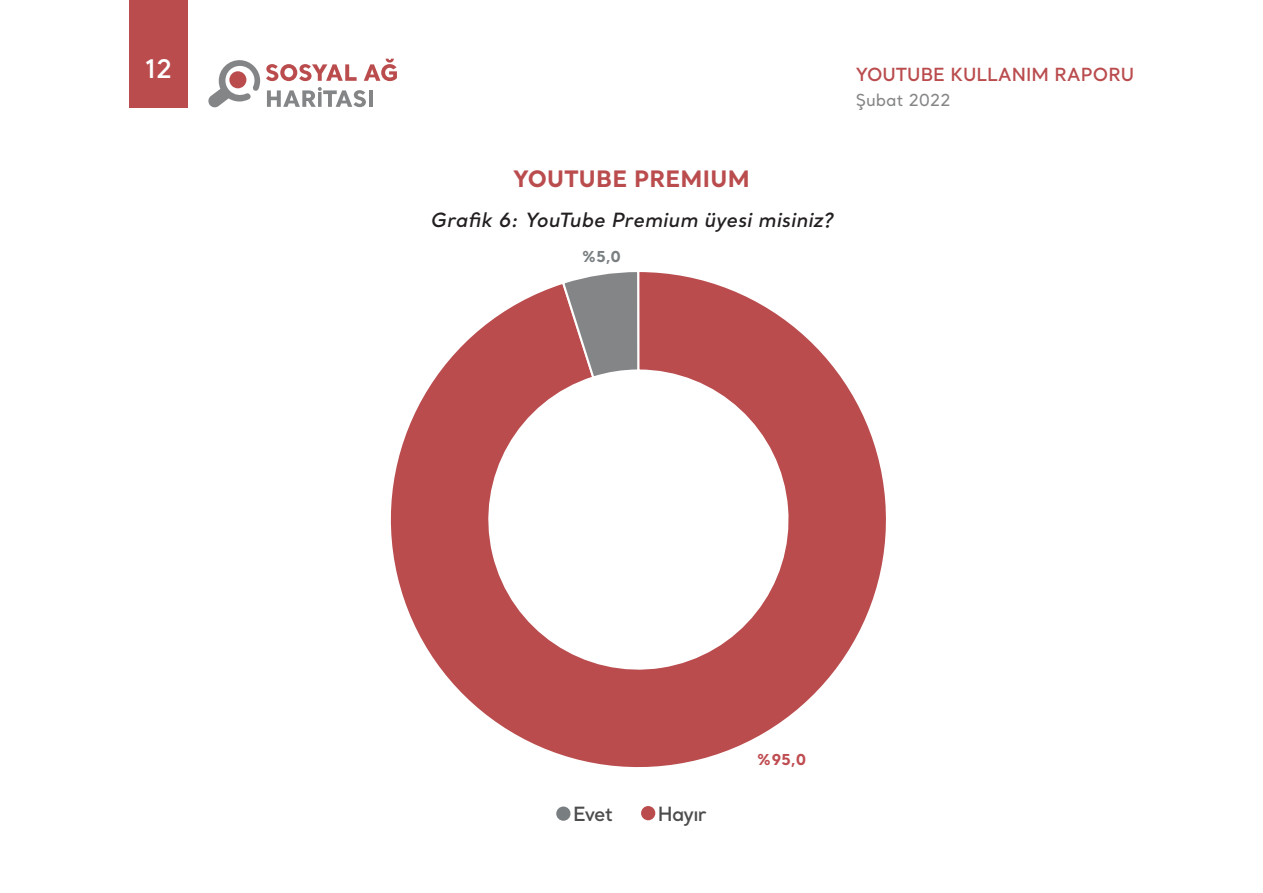
<style>
.page{position:relative;width:1263px;height:893px;background:#fff}
.page>*{position:absolute;margin:0;border:0;box-sizing:border-box;transform-origin:0 0}
.t1{font:600 25.5px "Santral";color:#fff}
.ANA_METIN{font:700 22.5px "Santral";letter-spacing:.015em;color:#ba4c4e}
.ANA_METIN-2{font:italic 600 19.5px "Santral";letter-spacing:.005em;color:#231f20}
.t2{font:600 19.5px "Santral";letter-spacing:-.04em;color:#4b4c4b}
.t3{font:600 18px "Santral";color:#ba4c4e}
.t4{font:500 16.5px "Santral";color:#848587}
.t5{font:700 15px "Santral";color:#bf4c50}
.t6{font:700 15px "Santral";color:#797e81}
</style>
<div class="page">
<svg style="left:208px;top:60px;width:52px;height:48px"></svg>
<svg style="left:266px;top:64px;width:91px;height:17px"></svg>
<svg style="left:364px;top:59px;width:33px;height:22px"></svg>
<svg style="left:267px;top:87px;width:99px;height:20px"></svg>
<hr style="left:369px;top:90px;width:3px;height:17px;background:#848587">
<div style="left:130px;top:0;width:58px;height:107px;background:#ba4c4e"></div>
<svg style="left:390px;top:272px;width:496px;height:496px"></svg>
<svg style="left:561px;top:272px;width:79px;height:108px;background:#9f8a8c"></svg>
<div style="left:641px;top:806px;width:14px;height:14px;background:#ba4c4d;border-radius:50%"></div>
<div style="left:556px;top:806px;width:14px;height:15px;background:#797e81;border-radius:50%"></div>
<h1 class="t1" style="left:145px;top:52px;width:29px">12</h1>
<p class="t3" style="left:856px;top:62px;width:280px">YOUTUBE KULLANIM RAPORU</p>
<p class="t4" style="left:856px;top:90px;width:97px">Şubat 2022</p>
<p class="ANA_METIN" style="left:513px;top:164px;width:238px">YOUTUBE PREMIUM</p>
<p class="ANA_METIN-2" style="left:430px;top:207px;width:404px">Grafik 6: YouTube Premium üyesi misiniz?</p>
<p class="t6" style="left:582px;top:246px;width:41px">%5,0</p>
<p class="t2" style="left:573px;top:801px;width:41px">Evet</p>
<p class="t2" style="left:658px;top:801px;width:50px">Hayır</p>
<p class="t5" style="left:757px;top:750px;width:51px">%95,0</p>
</div>
